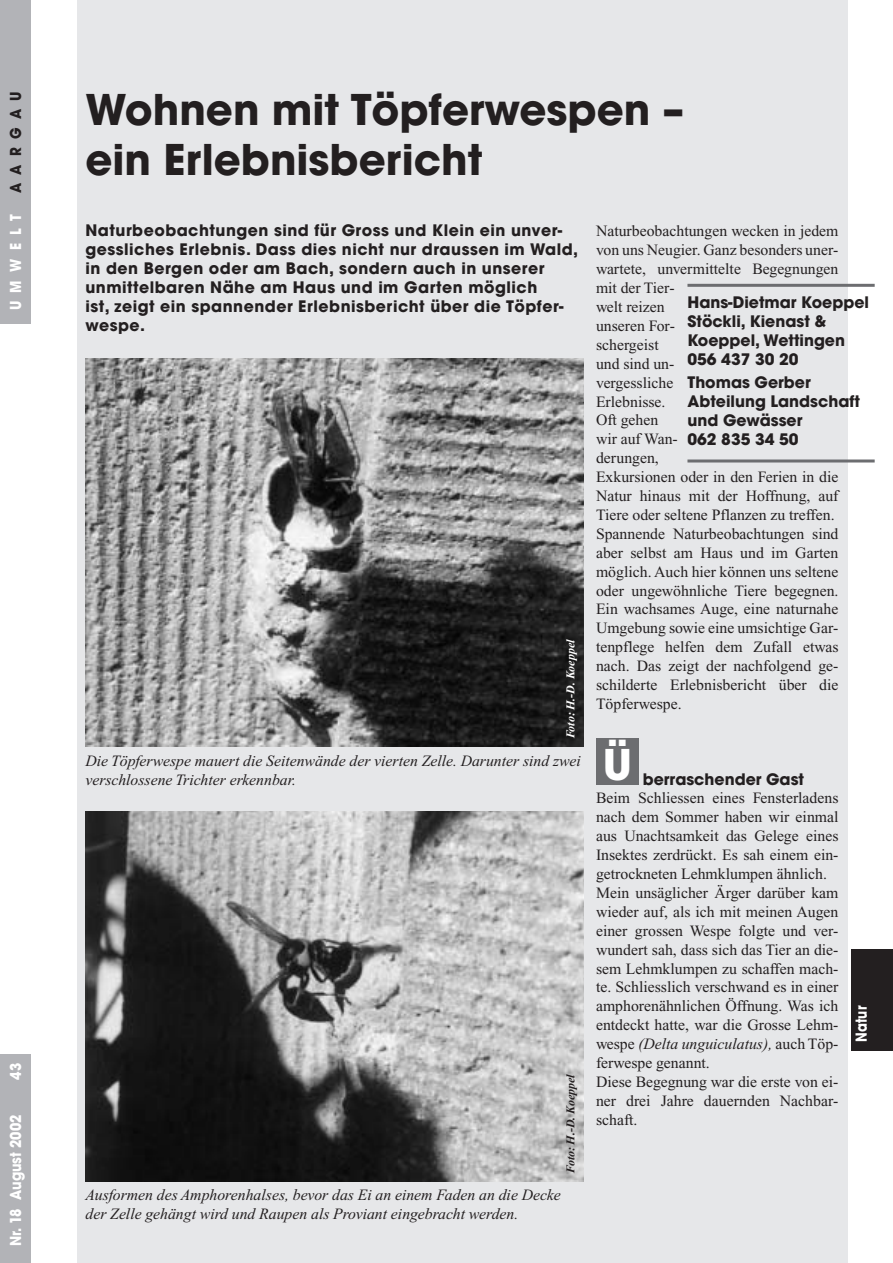
<style>
.page{position:relative;width:893px;height:1263px;background:#fff}
.page>*{position:absolute;margin:0;border:0;box-sizing:border-box;transform-origin:0 0}
.t1{font:700 42px/50.4px "Avant Garde";color:#231f20}
.t2{font:700 42px "Avant Garde";color:#fff}
.t3{font:15.75px/18.9px "Times New Roman";color:#231f20}
.t4{font:700 15.75px/18.9px "Avant Garde";letter-spacing:.03em;color:#231f20}
.t5{font:italic 15.75px/18.9px "Times New Roman";color:#231f20}
.t6{font:700 15.75px/18.9px "Avant Garde";color:#231f20}
.t7{font:700 15px "Avant Garde";color:#fff;scale:.9 1}
.t8{font:700 15px "Avant Garde";letter-spacing:.62em;color:#231f20;scale:.9 1}
.t9{font:700 15px "Avant Garde";color:#fff;scale:.85 1}
.t10{font:italic 700 12px "Times New Roman";color:#fff}
.t11{font:italic 700 12px "Times New Roman";color:#231f20}
.s1{font-style:italic}
</style>
<div class="page">
<div style="left:77px;top:0;width:770px;height:1263px;background:#e6e7e9"></div>
<div style="left:851px;top:949px;width:41px;height:101px;background:#231f20"></div>
<div style="left:596px;top:738px;width:42px;height:47px;background:#6c6d70"></div>
<hr style="left:687px;top:284px;width:187px;height:3px;background:#6c6d70">
<hr style="left:687px;top:460px;width:187px;height:3px;background:#6c6d70">
<img style="left:85px;top:358px;width:498px;height:389px">
<img style="left:85px;top:812px;width:498px;height:369px">
<div style="left:0;top:0;width:30px;height:323px;background:#b2b3b7"></div>
<div style="left:0;top:1054px;width:30px;height:209px;background:#b2b3b7"></div>
<p class="t8" style="left:10px;top:193px;width:114px;rotate:-90deg">AARGAU</p>
<p class="t7" style="left:10px;top:310px;width:109px;rotate:-90deg">UMWELT</p>
<p class="t7" style="left:10px;top:1080px;width:20px;rotate:-90deg">43</p>
<p class="t7" style="left:10px;top:1246px;width:147px;rotate:-90deg">Nr. 18 August 2002</p>
<h1 class="t1" style="left:85px;top:88px;width:599px">Wohnen mit Töpferwespen – ein Erlebnisbericht</h1>
<p class="t4" style="left:85px;top:223px;width:494px">Naturbeobachtungen sind für Gross und Klein ein unver&shy;gessliches Erlebnis. Dass dies nicht nur draussen im Wald, in den Bergen oder am Bach, sondern auch in unserer unmittelbaren Nähe am Haus und im Garten möglich<br>ist, zeigt ein spannender Erlebnisbericht über die Töpfer&shy;wespe.</p>
<p class="t10" style="left:566px;top:738px;width:100px;rotate:-90deg">Foto: H.-D. Koeppel</p>
<p class="t5" style="left:85px;top:752px;width:497px">Die Töpferwespe mauert die Seitenwände der vierten Zelle. Darunter sind zwei verschlossene Trichter erkennbar.</p>
<p class="t11" style="left:566px;top:1173px;width:100px;rotate:-90deg">Foto: H.-D. Koeppel</p>
<p class="t5" style="left:85px;top:1187px;width:477px">Ausformen des Amphorenhalses, bevor das Ei an einem Faden an die Decke der Zelle gehängt wird und Raupen als Proviant eingebracht werden.</p>
<p class="t3" style="left:596px;top:223px;width:244px">Naturbeobachtungen wecken in jedem von uns Neugier. Ganz besonders uner&shy;wartete, unvermittelte Begegnungen mit der Tier-<br>welt reizen<br>unseren For-<br>schergeist<br>und sind un-<br>vergessliche<br>Erlebnisse.<br>Oft gehen<br>wir auf Wan-<br>derungen,<br>Exkursionen oder in den Ferien in die<br>Natur hinaus mit der Hoffnung, auf<br>Tiere oder seltene Pflanzen zu treffen.<br>Spannende Naturbeobachtungen sind aber selbst am Haus und im Garten möglich. Auch hier können uns seltene oder ungewöhnliche Tiere begegnen.<br>Ein wachsames Auge, eine naturnahe<br>Umgebung sowie eine umsichtige Gar&shy;tenpflege helfen dem Zufall etwas nach. Das zeigt der nachfolgend ge&shy;schilderte Erlebnisbericht über die<br>Töpferwespe.</p>
<p class="t6" style="left:687px;top:294px;width:183px">Hans-Dietmar Koeppel<br>Stöckli, Kienast &amp;<br>Koeppel, Wettingen<br>056 437 30 20</p>
<p class="t6" style="left:687px;top:374px;width:174px">Thomas Gerber<br>Abteilung Landschaft und Gewässer<br>062 835 34 50</p>
<h1 class="t2" style="left:603px;top:749px;width:31px">Ü</h1>
<p class="t6" style="left:642px;top:771px;width:163px">berraschender Gast</p>
<p class="t3" style="left:596px;top:790px;width:244px">Beim Schliessen eines Fensterladens nach dem Sommer haben wir einmal aus Unachtsamkeit das Gelege eines Insektes zerdrückt. Es sah einem ein&shy;getrockneten Lehmklumpen ähnlich.<br>Mein unsäglicher Ärger darüber kam wieder auf, als ich mit meinen Augen einer grossen Wespe folgte und ver&shy;wundert sah, dass sich das Tier an die&shy;sem Lehmklumpen zu schaffen mach&shy;te. Schliesslich verschwand es in einer amphorenähnlichen Öffnung. Was ich entdeckt hatte, war die Grosse Lehm&shy;wespe <span class="s1">(Delta unguiculatus),</span> auch Töp&shy;ferwespe genannt.<br>Diese Begegnung war die erste von ei&shy;ner drei Jahre dauernden Nachbar&shy;schaft.</p>
<p class="t9" style="left:855px;top:1042px;width:44px;rotate:-90deg">Natur</p>
</div>
